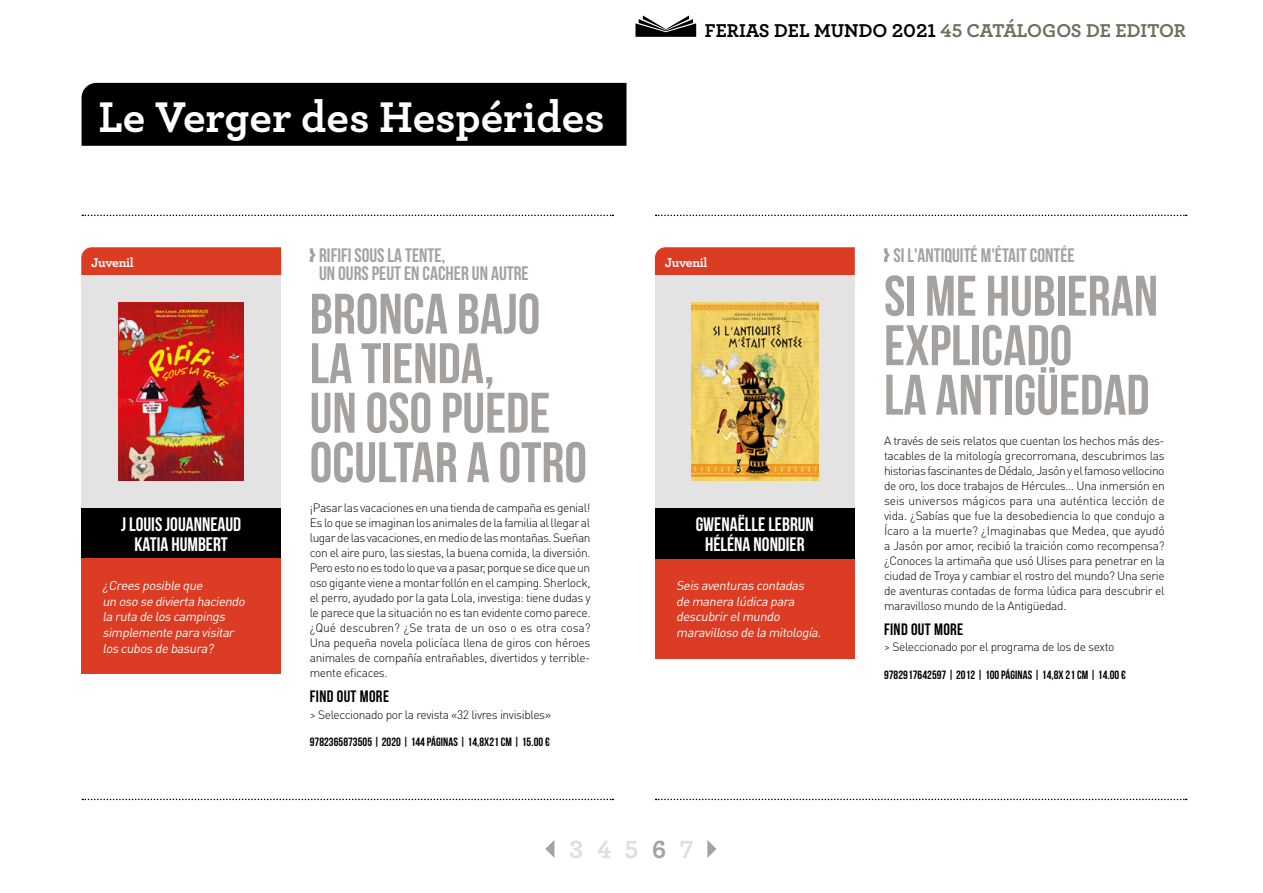
<style>
.page{position:relative;width:1263px;height:893px;background:#fff}
.page>*{position:absolute;margin:0;border:0;box-sizing:border-box;transform-origin:0 0}
.TITRE_LANGUE_2_ligne{font:57px/49.5px "Bebas Neue";color:#a5a19e}
.NOM_MAISON_D_EDITION{font:700 45px "Archer";color:#fff}
.PAGINATION{font:700 26.1px "Archer";color:#e1dfdd}
.TITRE_FRANCAIS{font:19.5px/18px "Bebas Neue";color:#a5a19e}
.PRENOM_NOM_AUTEUR_S{font:19.5px "Bebas Neue";color:#fff}
.t1{font:700 19.5px "Archer";color:#6f6e5e}
.RIGHTS_SOLD___FIND_O{font:16.5px "Bebas Neue";letter-spacing:.025em;color:#000}
.Nom_thématique_ou_ti{font:700 13.5px "Archer";letter-spacing:-.02em;color:#fff}
.Phrase_d_accroche{font:italic 12.75px/15.8px "DIN Pro";color:#fff}
.Texte{font:300 12px/15px "DIN Pro";letter-spacing:-.03em;color:#000;text-align:justify}
.LIGNE_MARQUE_EAN_ANN{font:12px "Bebas Neue";letter-spacing:.005em;color:#000}
.Texte_Right_sold___f{font:300 12px "DIN Pro";letter-spacing:-.03em;color:#000}
.s1{color:#000}
.s2{color:#a5a19e}
</style>
<div class="page">
<svg style="left:310px;top:248px;width:6px;height:14px"></svg>
<svg style="left:82px;top:215px;width:531px;height:1px"></svg>
<svg style="left:656px;top:215px;width:531px;height:1px"></svg>
<svg style="left:884px;top:248px;width:6px;height:14px"></svg>
<svg style="left:82px;top:799px;width:531px;height:1px"></svg>
<svg style="left:656px;top:799px;width:531px;height:1px"></svg>
<svg style="left:635px;top:15px;width:61px;height:22px"></svg>
<div style="left:82px;top:83px;width:544px;height:63px;background:#000"></div>
<svg style="left:545px;top:840px;width:9px;height:18px"></svg>
<svg style="left:707px;top:840px;width:9px;height:18px"></svg>
<div style="left:655px;top:247px;width:200px;height:28px;background:#db3c23"></div>
<div style="left:655px;top:275px;width:200px;height:233px;background:#e3e3e3"></div>
<img style="left:691px;top:302px;width:127px;height:179px">
<div style="left:655px;top:508px;width:200px;height:51px;background:#000"></div>
<div style="left:655px;top:559px;width:200px;height:99px;background:#db3c23"></div>
<div style="left:81px;top:247px;width:200px;height:28px;background:#db3c23"></div>
<div style="left:81px;top:275px;width:200px;height:233px;background:#e3e3e3"></div>
<img style="left:119px;top:302px;width:125px;height:179px">
<div style="left:81px;top:508px;width:200px;height:51px;background:#000"></div>
<div style="left:81px;top:559px;width:200px;height:115px;background:#db3c23"></div>
<p class="NOM_MAISON_D_EDITION" style="left:99px;top:82px;width:508px">Le Verger des Hespérides</p>
<p class="Nom_thématique_ou_ti" style="left:91px;top:251px;width:44px">Juvenil</p>
<p class="PRENOM_NOM_AUTEUR_S" style="left:121px;top:514px;width:122px">J LOUIS JOUANNEAUD</p>
<p class="PRENOM_NOM_AUTEUR_S" style="left:134px;top:533px;width:95px">KATIA HUMBERT</p>
<p class="Phrase_d_accroche" style="left:103px;top:577px;width:147px">¿Creesposible que<br>un oso se divierta haciendo la ruta de loscampings simplemente para visitar loscubosde basura?</p>
<p class="TITRE_FRANCAIS" style="left:319px;top:246px;width:211px">RIFIFI SOUS LA TENTE,<br>UN OURS PEUT EN CACHER UN AUTRE</p>
<p class="TITRE_LANGUE_2_ligne" style="left:310px;top:288px;width:279px">BRONCA BAJO<br>LA TIENDA,<br>UN OSO PUEDE<br>OCULTAR A OTRO</p>
<p class="Texte" style="left:310px;top:500px;width:282px">¡Pasar las vacaciones en una tienda de campaña es genial!<br>Es lo que se imaginan los animales de la familia al llegar al lugar de las vacaciones, en medio de las montañas. Sueñan con el aire puro, las siestas, la buena comida, la diversión.<br>Pero esto no es todo lo que va a pasar, porque se dice que un oso gigante viene a montar follón en el camping. Sherlock, el perro, ayudado por la gata Lola, investiga: tiene dudas y le parece que la situación no es tan evidente como parece. ¿Qué descubren? ¿Se trata de un oso o es otra cosa?<br>Una pequeña novela policíaca llena de giros con héroes animales de compañía entrañables, divertidos y terrible&shy;mente eficaces.</p>
<p class="RIGHTS_SOLD___FIND_O" style="left:310px;top:687px;width:81px">FIND OUT MORE</p>
<p class="Texte_Right_sold___f" style="left:310px;top:706px;width:243px">&gt; Seleccionado por la revista «32 livres invisibles»</p>
<p class="LIGNE_MARQUE_EAN_ANN" style="left:310px;top:736px;width:242px">9782365873505 | 2020 | 144 PÁGINAS | 14,8X21 CM | 15.00 €</p>
<p class="t1" style="left:705px;top:15px;width:483px"><span class="s1">FERIAS DEL MUNDO 2021</span> 45 CATÁLOGOS DE EDITOR</p>
<p class="Nom_thématique_ou_ti" style="left:665px;top:251px;width:44px">Juvenil</p>
<p class="PRENOM_NOM_AUTEUR_S" style="left:696px;top:514px;width:120px">GWENAËLLE LEBRUN</p>
<p class="PRENOM_NOM_AUTEUR_S" style="left:705px;top:533px;width:101px">HÉLÉNA NONDIER</p>
<p class="Phrase_d_accroche" style="left:676px;top:577px;width:149px">Seisaventurascontadas de manera lúdica para descubrirelmundo maravilloso de la mitología.</p>
<p class="TITRE_FRANCAIS" style="left:893px;top:246px;width:183px">SI L'ANTIQUITÉ M'ÉTAIT CONTÉE</p>
<p class="TITRE_LANGUE_2_ligne" style="left:884px;top:270px;width:276px">SI ME HUBIERAN<br>EXPLICADO<br>LA ANTIGÜEDAD</p>
<p class="Texte" style="left:884px;top:432px;width:282px">A través de seis relatos que cuentan los hechos más des&shy;tacables de la mitología grecorromana, descubrimos las historias fascinantes de Dédalo, Jasón y el famoso vellocino de oro, los doce trabajos de Hércules… Una inmersión en seis universos mágicos para una auténtica lección de vida. ¿Sabías que fue la desobediencia lo que condujo a Ícaro a la muerte? ¿Imaginabas que Medea, que ayudó a Jasón por amor, recibió la traición como recompensa? ¿Conoces la artimaña que usó Ulises para penetrar en la ciudad de Troya y cambiar el rostro del mundo? Una serie de aventuras contadas de forma lúdica para descubrir el maravilloso mundo de la Antigüedad.</p>
<p class="RIGHTS_SOLD___FIND_O" style="left:884px;top:620px;width:81px">FIND OUT MORE</p>
<p class="Texte_Right_sold___f" style="left:884px;top:639px;width:232px">&gt; Seleccionado por el programa de los de sexto</p>
<p class="LIGNE_MARQUE_EAN_ANN" style="left:884px;top:668px;width:243px">9782917642597 | 2012 | 100 PÁGINAS | 14,8X 21 CM | 14.00 €</p>
<p class="PAGINATION" style="left:569px;top:829px;width:126px">3 4 5 <span class="s2">6</span> 7</p>
</div>
